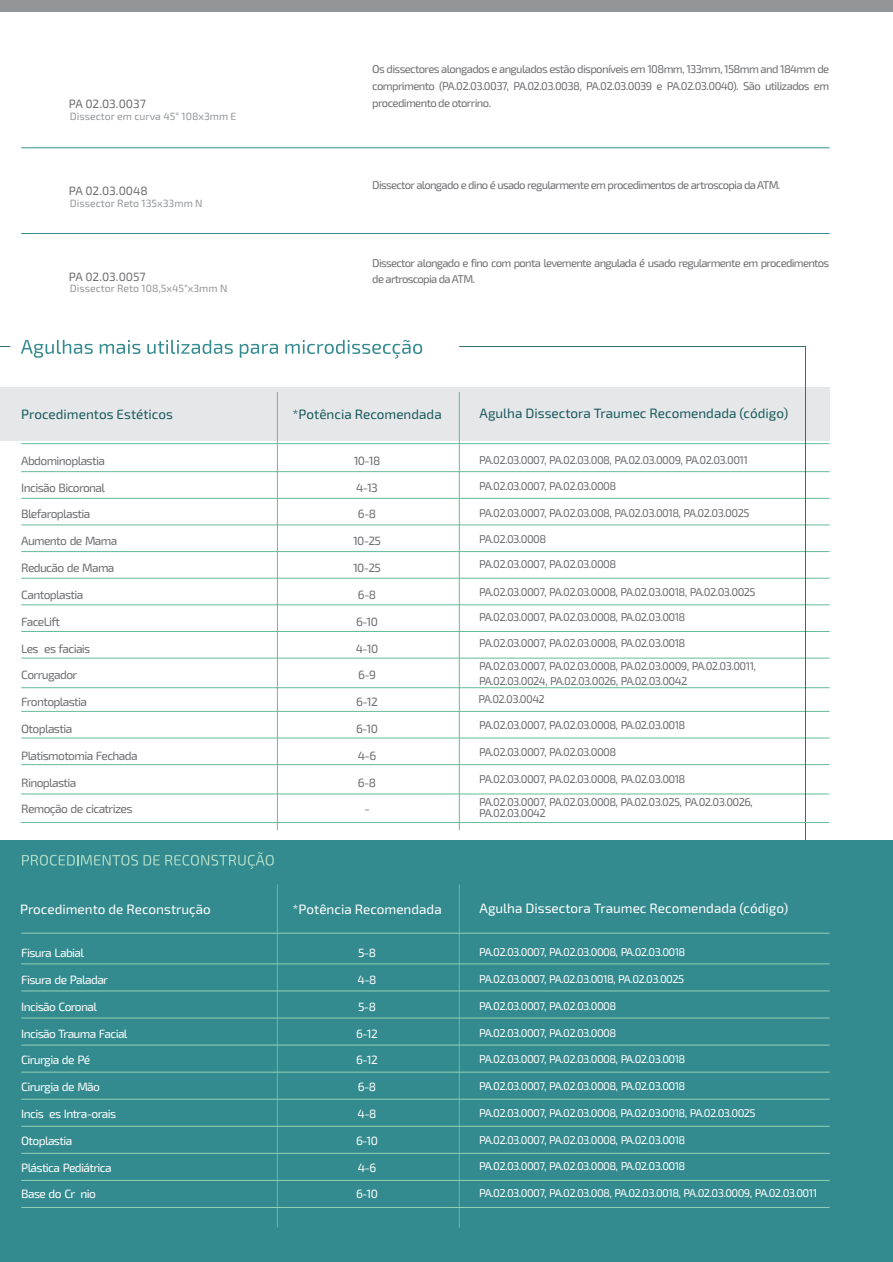
<style>
.page{position:relative;width:893px;height:1262px;background:#fff}
.page>*{position:absolute;margin:0;border:0;box-sizing:border-box;transform-origin:0 0}
.t1{font:13.5px "Exo 2.0";color:#fff}
.t2{font:13.5px "Exo 2.0";color:#18595d}
.t3{font:12px "Exo 2.0";letter-spacing:-.055em;color:#6c6d70}
.t4{font:12px "Exo 2.0";letter-spacing:-.055em;color:#fff}
.t5{font:12px "Exo 2.0";color:#6c6d70}
.t6{font:11.25px/16.6px "Exo 2.0";letter-spacing:-.055em;color:#6c6d70}
.t7{font:11.25px "Exo 2.0";letter-spacing:-.055em;color:#fff}
.t8{font:10.5px "Exo 2.0";color:#939598}
</style>
<div class="page">
<div style="left:0;top:387px;width:829px;height:53px;background:#e6e7e9"></div>
<div style="left:0;top:0;width:892px;height:11px;background:#939598"></div>
<svg style="left:23px;top:340px;width:70px;height:6px"></svg>
<svg style="left:100px;top:340px;width:40px;height:6px"></svg>
<svg style="left:147px;top:340px;width:86px;height:6px"></svg>
<svg style="left:240px;top:344px;width:38px;height:2px"></svg>
<svg style="left:285px;top:340px;width:137px;height:6px"></svg>
<hr style="left:21px;top:147px;width:808px;height:1px;background:#348b8f">
<hr style="left:21px;top:233px;width:808px;height:1px;background:#348b8f">
<hr style="left:21px;top:443px;width:808px;height:1px;background:#66bb98">
<hr style="left:21px;top:471px;width:808px;height:1px;background:#66bb98">
<svg style="left:805px;top:497px;width:25px;height:2px"></svg>
<svg style="left:805px;top:524px;width:25px;height:2px"></svg>
<svg style="left:805px;top:551px;width:25px;height:1px"></svg>
<svg style="left:805px;top:577px;width:25px;height:2px"></svg>
<svg style="left:805px;top:604px;width:25px;height:1px"></svg>
<svg style="left:805px;top:630px;width:25px;height:2px"></svg>
<svg style="left:805px;top:657px;width:25px;height:2px"></svg>
<svg style="left:805px;top:687px;width:25px;height:1px"></svg>
<svg style="left:805px;top:710px;width:25px;height:2px"></svg>
<svg style="left:805px;top:737px;width:25px;height:2px"></svg>
<svg style="left:805px;top:764px;width:25px;height:1px"></svg>
<hr style="left:21px;top:793px;width:808px;height:1px;background:#66bb98">
<svg style="left:0;top:346px;width:805px;height:485px"></svg>
<div style="left:0;top:840px;width:892px;height:422px;background:#348b8f"></div>
<hr style="left:459px;top:884px;width:1px;height:343px;background:#66bb98">
<hr style="left:277px;top:884px;width:1px;height:343px;background:#66bb98">
<hr style="left:21px;top:963px;width:808px;height:1px;background:#94d0b7">
<svg style="left:21px;top:990px;width:809px;height:1px"></svg>
<svg style="left:21px;top:1017px;width:809px;height:1px"></svg>
<svg style="left:21px;top:1044px;width:809px;height:2px;background:#63ada2"></svg>
<svg style="left:21px;top:1071px;width:809px;height:2px;background:#63ada2"></svg>
<svg style="left:21px;top:1098px;width:809px;height:2px;background:#63ada2"></svg>
<svg style="left:21px;top:1125px;width:809px;height:2px;background:#64ada2"></svg>
<svg style="left:21px;top:1152px;width:809px;height:2px"></svg>
<svg style="left:21px;top:1179px;width:809px;height:2px"></svg>
<svg style="left:21px;top:1206px;width:809px;height:2px"></svg>
<hr style="left:21px;top:822px;width:808px;height:1px;background:#66bb98">
<hr style="left:21px;top:932px;width:808px;height:1px;background:#94d0b7">
<svg style="left:22px;top:852px;width:252px;height:17px"></svg>
<p class="t6" style="left:372px;top:62px;width:458px">Os dissectores alongados e angulados estão disponíveis em 108mm, 133mm, 158mm and 184mm de comprimento (PA.02.03.0037, PA.02.03.0038, PA.02.03.0039 e PA.02.03.0040). São utilizados em</p>
<p class="t5" style="left:69px;top:100px;width:79px">PA 02.03.0037</p>
<p class="t6" style="left:372px;top:95px;width:120px">procedimento de otorrino.</p>
<p class="t8" style="left:70px;top:112px;width:168px">Dissector em curva 45° 108x3mm E</p>
<p class="t5" style="left:69px;top:187px;width:80px">PA 02.03.0048</p>
<p class="t8" style="left:70px;top:199px;width:134px">Dissector Reto 135x33mm N</p>
<p class="t5" style="left:69px;top:273px;width:78px">PA 02.03.0057</p>
<p class="t8" style="left:70px;top:285px;width:159px">Dissector Reto 108,5x45°x3mm N</p>
<p class="t6" style="left:372px;top:178px;width:409px">Dissector alongado e dino é usado regularmente em procedimentos de artroscopia da ATM.</p>
<p class="t6" style="left:372px;top:256px;width:458px">Dissector alongado e fino com ponta levemente angulada é usado regularmente em procedimentos de artroscopia da ATM.</p>
<p class="t2" style="left:21px;top:409px;width:153px">Procedimentos Estéticos</p>
<p class="t2" style="left:292px;top:409px;width:151px">*Potência Recomendada</p>
<p class="t2" style="left:479px;top:408px;width:310px">Agulha Dissectora Traumec Recomendada (código)</p>
<p class="t6" style="left:479px;top:453px;width:270px">PA.02.03.0007, PA.02.03.008, PA.02.03.0009, PA.02.03.0011</p>
<p class="t6" style="left:479px;top:479px;width:138px">PA.02.03.0007, PA.02.03.0008</p>
<p class="t6" style="left:479px;top:506px;width:272px">PA.02.03.0007, PA.02.03.008, PA.02.03.0018, PA.02.03.0025</p>
<p class="t6" style="left:479px;top:531px;width:68px">PA.02.03.0008</p>
<p class="t6" style="left:479px;top:557px;width:138px">PA.02.03.0007, PA.02.03.0008</p>
<p class="t6" style="left:479px;top:584px;width:278px">PA.02.03.0007, PA.02.03.0008, PA.02.03.0018, PA.02.03.0025</p>
<p class="t6" style="left:479px;top:610px;width:208px">PA.02.03.0007, PA.02.03.0008, PA.02.03.0018</p>
<p class="t6" style="left:479px;top:633px;width:278px;line-height:22.6px">PA.02.03.0007, PA.02.03.0008, PA.02.03.0018<br>PA.02.03.0007, PA.02.03.0008, PA.02.03.0009, PA.02.03.0011,</p>
<p class="t6" style="left:478px;top:673px;width:210px;line-height:18px">PA.02.03.0024, PA.02.03.0026, PA.02.03.0042<br>PA.02.03.0042</p>
<p class="t6" style="left:479px;top:717px;width:208px">PA.02.03.0007, PA.02.03.0008, PA.02.03.0018</p>
<p class="t6" style="left:479px;top:745px;width:138px">PA.02.03.0007, PA.02.03.0008</p>
<p class="t6" style="left:479px;top:769px;width:275px;line-height:22.6px">PA.02.03.0007, PA.02.03.0008, PA.02.03.0018<br>PA.02.03.0007, PA.02.03.0008, PA.02.03.025, PA.02.03.0026,</p>
<p class="t6" style="left:479px;top:806px;width:68px">PA.02.03.0042</p>
<p class="t3" style="left:354px;top:456px;width:28px">10-18</p>
<p class="t3" style="left:356px;top:483px;width:23px">4-13</p>
<p class="t3" style="left:358px;top:510px;width:20px">6-8</p>
<p class="t3" style="left:353px;top:537px;width:30px">10-25</p>
<p class="t3" style="left:353px;top:563px;width:30px">10-25</p>
<p class="t3" style="left:358px;top:590px;width:20px">6-8</p>
<p class="t3" style="left:356px;top:617px;width:23px">6-10</p>
<p class="t3" style="left:356px;top:644px;width:24px">4-10</p>
<p class="t3" style="left:358px;top:671px;width:19px">6-9</p>
<p class="t3" style="left:356px;top:697px;width:23px">6-12</p>
<p class="t3" style="left:356px;top:724px;width:23px">6-10</p>
<p class="t3" style="left:358px;top:751px;width:20px">4-6</p>
<p class="t3" style="left:358px;top:778px;width:20px">6-8</p>
<p class="t3" style="left:364px;top:805px;width:7px">-</p>
<p class="t3" style="left:21px;top:456px;width:85px">Abdominoplastia</p>
<p class="t3" style="left:21px;top:483px;width:85px">Incisão Bicoronal</p>
<p class="t3" style="left:21px;top:510px;width:71px">Blefaroplastia</p>
<p class="t3" style="left:21px;top:537px;width:98px">Aumento de Mama</p>
<p class="t3" style="left:21px;top:563px;width:95px">Reducão de Mama</p>
<p class="t3" style="left:21px;top:590px;width:64px">Cantoplastia</p>
<p class="t3" style="left:21px;top:617px;width:40px">FaceLift</p>
<p class="t3" style="left:21px;top:644px;width:71px">Les es faciais</p>
<p class="t3" style="left:21px;top:671px;width:58px">Corrugador</p>
<p class="t3" style="left:21px;top:697px;width:67px">Frontoplastia</p>
<p class="t3" style="left:21px;top:724px;width:52px">Otoplastia</p>
<p class="t3" style="left:21px;top:751px;width:118px">Platismotomia Fechada</p>
<p class="t3" style="left:21px;top:778px;width:57px">Rinoplastia</p>
<p class="t3" style="left:21px;top:805px;width:113px">Remoção de cicatrizes</p>
<p class="t1" style="left:20px;top:904px;width:192px">Procedimento de Reconstrução</p>
<p class="t1" style="left:292px;top:904px;width:151px">*Potência Recomendada</p>
<p class="t1" style="left:479px;top:903px;width:310px">Agulha Dissectora Traumec Recomendada (código)</p>
<p class="t4" style="left:21px;top:948px;width:64px">Fisura Labial</p>
<p class="t4" style="left:21px;top:975px;width:88px">Fisura de Paladar</p>
<p class="t4" style="left:21px;top:1002px;width:77px">Incisão Coronal</p>
<p class="t4" style="left:21px;top:1029px;width:108px">Incisão Trauma Facial</p>
<p class="t4" style="left:21px;top:1056px;width:70px">Cirurgia de Pé</p>
<p class="t4" style="left:21px;top:1082px;width:80px">Cirurgia de Mão</p>
<p class="t4" style="left:21px;top:1109px;width:96px">Incis es Intra-orais</p>
<p class="t4" style="left:21px;top:1136px;width:52px">Otoplastia</p>
<p class="t4" style="left:21px;top:1163px;width:92px">Plástica Pediátrica</p>
<p class="t4" style="left:21px;top:1190px;width:76px">Base do Cr nio</p>
<p class="t4" style="left:358px;top:948px;width:19px">5-8</p>
<p class="t4" style="left:357px;top:975px;width:20px">4-8</p>
<p class="t4" style="left:358px;top:1002px;width:19px">5-8</p>
<p class="t4" style="left:356px;top:1029px;width:23px">6-12</p>
<p class="t4" style="left:356px;top:1056px;width:23px">6-12</p>
<p class="t4" style="left:358px;top:1082px;width:20px">6-8</p>
<p class="t4" style="left:357px;top:1109px;width:20px">4-8</p>
<p class="t4" style="left:356px;top:1136px;width:23px">6-10</p>
<p class="t4" style="left:358px;top:1163px;width:20px">4-6</p>
<p class="t4" style="left:356px;top:1190px;width:23px">6-10</p>
<p class="t7" style="left:479px;top:948px;width:208px">PA.02.03.0007, PA.02.03.0008, PA.02.03.0018</p>
<p class="t7" style="left:479px;top:975px;width:206px">PA.02.03.0007, PA.02.03.0018, PA.02.03.0025</p>
<p class="t7" style="left:479px;top:1002px;width:138px">PA.02.03.0007, PA.02.03.0008</p>
<p class="t7" style="left:479px;top:1028px;width:138px">PA.02.03.0007, PA.02.03.0008</p>
<p class="t7" style="left:479px;top:1055px;width:208px">PA.02.03.0007, PA.02.03.0008, PA.02.03.0018</p>
<p class="t7" style="left:479px;top:1082px;width:208px">PA.02.03.0007, PA.02.03.0008, PA.02.03.0018</p>
<p class="t7" style="left:479px;top:1109px;width:278px">PA.02.03.0007, PA.02.03.0008, PA.02.03.0018, PA.02.03.0025</p>
<p class="t7" style="left:479px;top:1135px;width:208px">PA.02.03.0007, PA.02.03.0008, PA.02.03.0018</p>
<p class="t7" style="left:479px;top:1162px;width:208px">PA.02.03.0007, PA.02.03.0008, PA.02.03.0018</p>
<p class="t7" style="left:479px;top:1189px;width:339px">PA.02.03.0007, PA.02.03.008, PA.02.03.0018, PA.02.03.0009, PA.02.03.0011</p>
</div>
